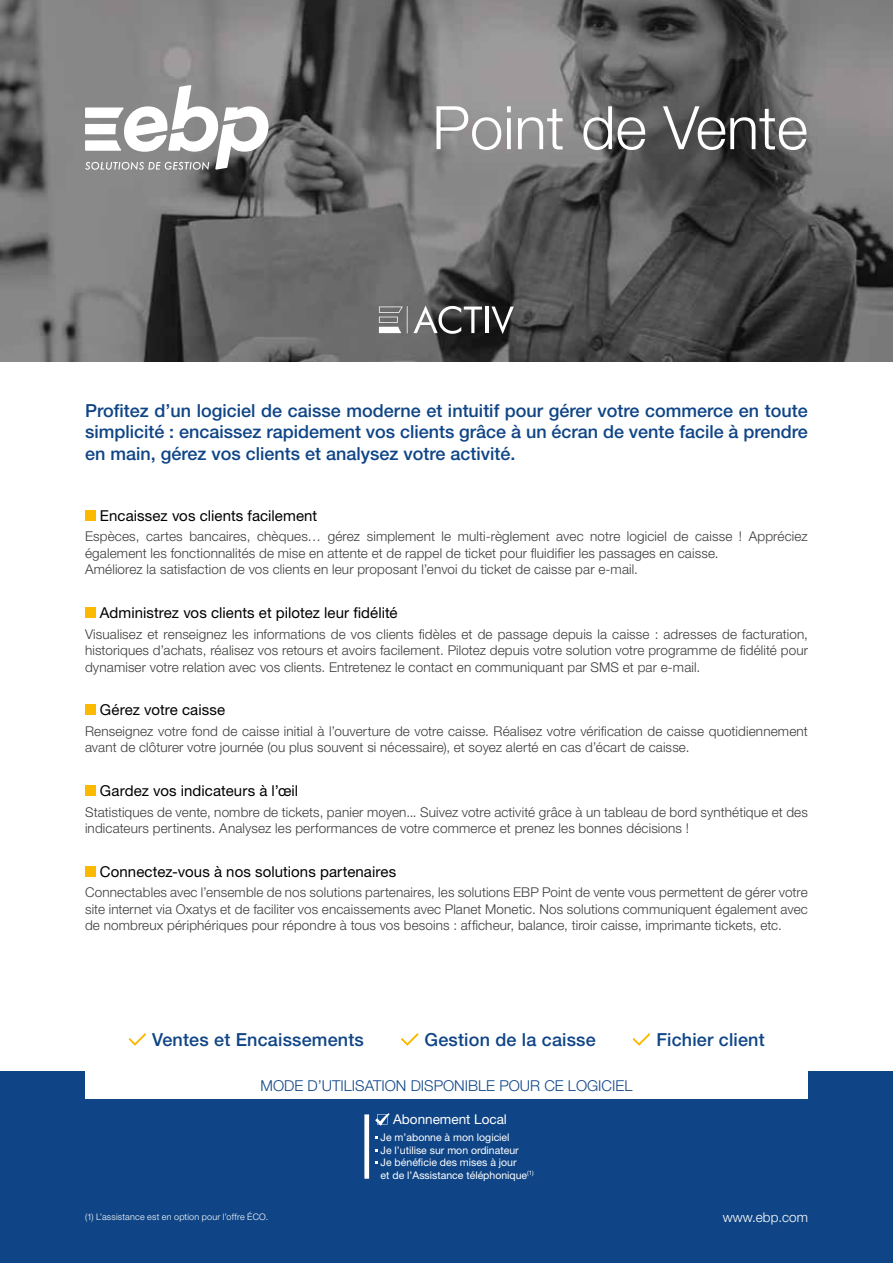
<style>
.page{position:relative;width:893px;height:1263px;background:#fff}
.page>*{position:absolute;margin:0;border:0;box-sizing:border-box;transform-origin:0 0}
.t1{font:300 60px "Helvetica Neue LT Std";color:#fff}
.t2{font:500 18px/21.6px "Helvetica Neue LT Std";letter-spacing:.005em;color:#0f4586;text-align:justify}
.t3{font:15px "Helvetica Neue LT Std";letter-spacing:.005em;color:#000}
.t4{font:300 15px "Helvetica Neue LT Std";color:#0f4586}
.t5{font:300 13.5px/16.5px "Helvetica Neue LT Std";letter-spacing:.01em;color:#3c3c3b}
.t6{font:13.5px "Helvetica Neue LT Std";color:#fff}
.t7{font:300 13.5px "Helvetica Neue LT Std";color:#fff}
.t8{font:10.5px/12.6px "Helvetica Neue LT Std";color:#fff}
.t9{font:300 9px "Helvetica Neue LT Std";letter-spacing:.025em;color:#fff}
</style>
<div class="page">
<img style="left:0;top:0;width:893px;height:361px">
<div style="left:0;top:1071px;width:893px;height:192px;background:#0f4586"></div>
<div style="left:85px;top:1071px;width:723px;height:28px;background:#fff"></div>
<div style="left:364px;top:1114px;width:5px;height:65px;background:#fff"></div>
<svg style="left:375px;top:1113px;width:14px;height:13px"></svg>
<svg style="left:85px;top:85px;width:183px;height:85px"></svg>
<div style="left:85px;top:510px;width:11px;height:11px;background:#fbba00"></div>
<div style="left:85px;top:607px;width:11px;height:11px;background:#fbba00"></div>
<div style="left:85px;top:704px;width:11px;height:11px;background:#fbba00"></div>
<div style="left:85px;top:785px;width:11px;height:11px;background:#fbba00"></div>
<div style="left:85px;top:866px;width:11px;height:11px;background:#fbba00"></div>
<svg style="left:129px;top:1033px;width:17px;height:12px"></svg>
<svg style="left:401px;top:1033px;width:18px;height:12px"></svg>
<svg style="left:633px;top:1033px;width:18px;height:12px"></svg>
<svg style="left:414px;top:305px;width:68px;height:29px"></svg>
<hr style="left:485px;top:307px;width:4px;height:26px;background:#fff">
<svg style="left:491px;top:307px;width:23px;height:27px"></svg>
<svg style="left:379px;top:306px;width:29px;height:27px"></svg>
<h1 class="t1" style="left:432px;top:91px;width:377px">Point de Vente</h1>
<h2 class="t2" style="left:85px;top:399px;width:724px">Profitez d’un logiciel de caisse moderne et intuitif pour gérer votre commerce en toute simplicité : encaissez rapidement vos clients grâce à un écran de vente facile à prendre en main, gérez vos clients et analysez votre activité.</h2>
<p class="t3" style="left:100px;top:506px;width:219px">Encaissez vos clients facilement</p>
<p class="t5" style="left:85px;top:528px;width:724px">Espèces, cartes bancaires, chèques… gérez simplement le multi-règlement avec notre logiciel de caisse ! Appréciez également les fonctionnalités de mise en attente et de rappel de ticket pour fluidifier les passages en caisse.<br>Améliorez la satisfaction de vos clients en leur proposant l’envoi du ticket de caisse par e-mail.</p>
<p class="t3" style="left:100px;top:603px;width:299px">Administrez vos clients et pilotez leur fidélité</p>
<p class="t5" style="left:85px;top:625px;width:724px;text-align:justify">Visualisez et renseignez les informations de vos clients fidèles et de passage depuis la caisse : adresses de facturation, historiques d’achats, réalisez vos retours et avoirs facilement. Pilotez depuis votre solution votre programme de fidélité pour dynamiser votre relation avec vos clients. Entretenez le contact en communiquant par SMS et par e-mail.</p>
<p class="t3" style="left:100px;top:701px;width:127px">Gérez votre caisse</p>
<p class="t5" style="left:85px;top:722px;width:724px">Renseignez votre fond de caisse initial à l’ouverture de votre caisse. Réalisez votre vérification de caisse quotidiennement avant de clôturer votre journée (ou plus souvent si nécessaire), et soyez alerté en cas d’écart de caisse.</p>
<p class="t3" style="left:100px;top:782px;width:200px">Gardez vos indicateurs à l’œil</p>
<p class="t5" style="left:85px;top:803px;width:724px">Statistiques de vente, nombre de tickets, panier moyen... Suivez votre activité grâce à un tableau de bord synthétique et des indicateurs pertinents. Analysez les performances de votre commerce et prenez les bonnes décisions !</p>
<p class="t3" style="left:100px;top:862px;width:298px">Connectez-vous à nos solutions partenaires</p>
<p class="t5" style="left:85px;top:884px;width:724px;text-align:justify">Connectables avec l’ensemble de nos solutions partenaires, les solutions EBP Point de vente vous permettent de gérer votre site internet via Oxatys et de faciliter vos encaissements avec Planet Monetic. Nos solutions communiquent également avec de nombreux périphériques pour répondre à tous vos besoins : afficheur, balance, tiroir caisse, imprimante tickets, etc.</p>
<h2 class="t2" style="left:152px;top:1029px;width:213px">Ventes et Encaissements</h2>
<h2 class="t2" style="left:425px;top:1029px;width:173px">Gestion de la caisse</h2>
<h2 class="t2" style="left:656px;top:1029px;width:110px">Fichier client</h2>
<p class="t4" style="left:261px;top:1076px;width:373px">MODE D’UTILISATION DISPONIBLE POUR CE LOGICIEL</p>
<p class="t6" style="left:393px;top:1111px;width:115px">Abonnement Local</p>
<p class="t8" style="left:381px;top:1131px;width:155px">Je m’abonne à mon logiciel<br>Je l’utilise sur mon ordinateur<br>Je bénéficie des mises à jour<br>et de l’Assistance téléphonique<sup>(1)</sup></p>
<p class="t9" style="left:85px;top:1212px;width:185px">(1) L’assistance est en option pour l’offre ÉCO.</p>
<p class="t7" style="left:723px;top:1208px;width:87px">www.ebp.com</p>
</div>
